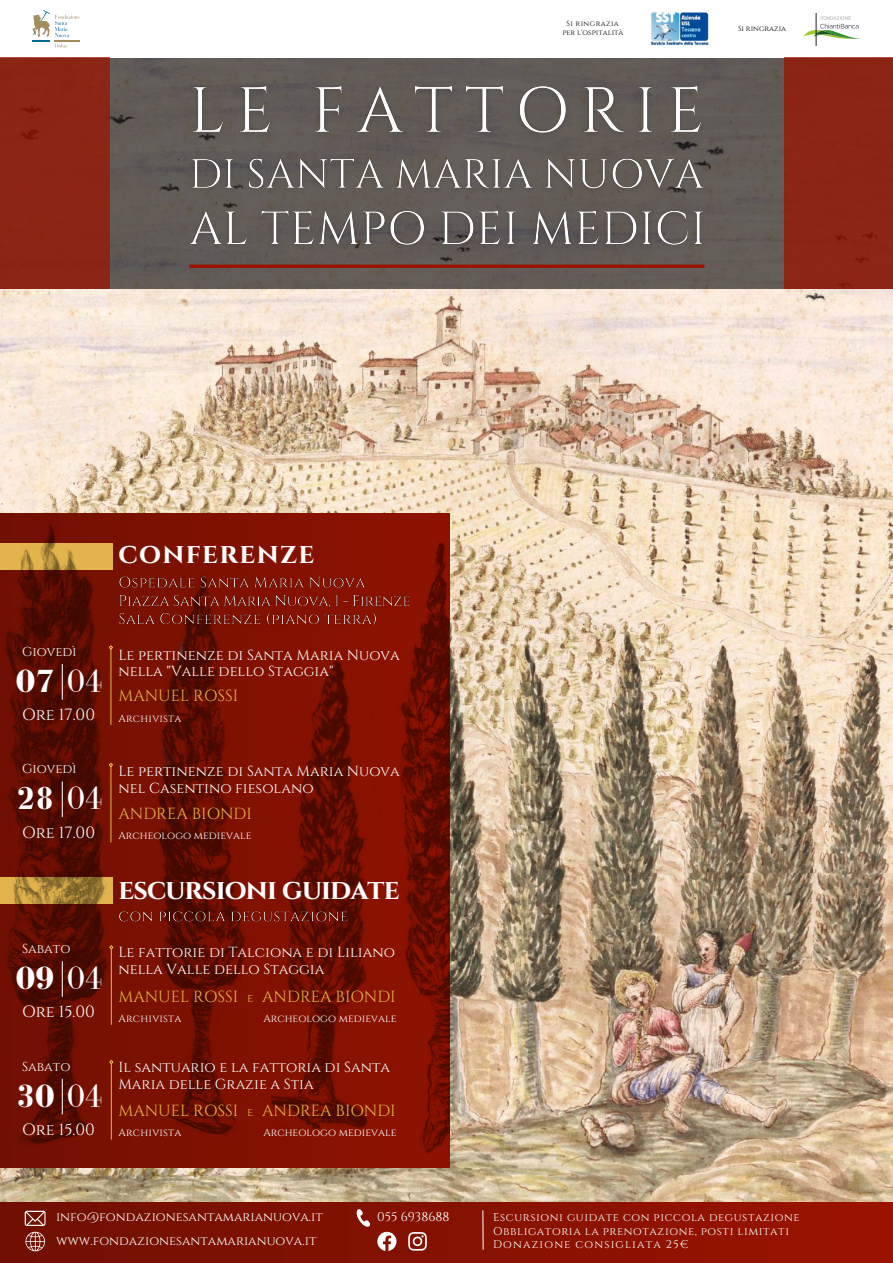
<style>
.page{position:relative;width:893px;height:1263px;background:#fff}
.page>*{position:absolute;margin:0;border:0;box-sizing:border-box;transform-origin:0 0}
.t1{font:700 32.92px "Bodoni FLF";color:#fff}
.t2{font:700 28.2px "Cinzel";letter-spacing:-.03em;color:#fff}
.t3{font:700 28.2px "Cinzel";letter-spacing:.05em;color:#fff}
.t4{font:16.27px "Cinzel";color:#fff}
.t5{font:16.05px "Cinzel";color:#e3b44d}
.t6{font:14.55px/16.9px "Cinzel";color:#fff}
.t7{font:12.98px "Cinzel";color:#fff}
.t8{font:12.75px "Cinzel";color:#fefefe}
.t9{font:11.25px/13.5px "Cinzel";letter-spacing:.05em;color:#fff}
.t10{font:10.5px "Cinzel";color:#fff}
.t11{font:10.5px "Cinzel";letter-spacing:.02em;color:#fff}
.t12{font:7.5px/8.5px "Cinzel";color:#000;text-align:center}
.s1{font-weight:400}
.s2{font-size:11.55px}
</style>
<div class="page">
<img style="left:0;top:289px;width:893px;height:913px">
<div style="left:0;top:57px;width:893px;height:232px;background:#625c57"></div>
<div style="left:0;top:514px;width:449px;height:653px;background:linear-gradient(to right,#711002,#8e1201)"></div>
<div style="left:0;top:877px;width:112px;height:27px;background:#e3b44d"></div>
<div style="left:0;top:543px;width:112px;height:26px;background:#e3b44d"></div>
<img style="left:0;top:514px;width:109px;height:634px">
<img style="left:149px;top:561px;width:103px;height:595px">
<img style="left:252px;top:641px;width:143px;height:495px">
<hr style="left:62px;top:664px;width:1px;height:35px;background:#fff">
<hr style="left:62px;top:782px;width:1px;height:35px;background:#fff">
<hr style="left:62px;top:961px;width:1px;height:35px;background:#fff">
<hr style="left:62px;top:1079px;width:1px;height:35px;background:#fff">
<div style="left:0;top:1202px;width:893px;height:61px;background:linear-gradient(to right,#701103,#9b1300)"></div>
<svg style="left:25px;top:1211px;width:21px;height:40px"></svg>
<svg style="left:482px;top:1210px;width:2px;height:40px"></svg>
<hr style="left:111px;top:949px;width:1px;height:75px;background:#e3b44d">
<svg style="left:108px;top:944px;width:6px;height:7px"></svg>
<hr style="left:111px;top:1064px;width:1px;height:75px;background:#e3b44d">
<svg style="left:108px;top:1059px;width:6px;height:6px"></svg>
<hr style="left:110px;top:649px;width:1px;height:76px;background:#e3b44d">
<svg style="left:108px;top:644px;width:6px;height:7px"></svg>
<hr style="left:110px;top:767px;width:1px;height:75px;background:#e3b44d">
<svg style="left:108px;top:762px;width:6px;height:6px"></svg>
<img style="left:650px;top:12px;width:58px;height:34px">
<svg style="left:803px;top:13px;width:58px;height:32px"></svg>
<svg style="left:354px;top:1208px;width:42px;height:43px;background:#97392c"></svg>
<svg style="left:408px;top:1232px;width:19px;height:18px"></svg>
<img style="left:395px;top:539px;width:55px;height:639px">
<svg style="left:32px;top:10px;width:48px;height:38px"></svg>
<div style="left:784px;top:57px;width:109px;height:232px;background:#8c2516"></div>
<img style="left:180px;top:65px;width:543px;height:208px">
<img style="left:116px;top:571px;width:297px;height:62px">
<img style="left:117px;top:905px;width:233px;height:25px">
<div style="left:0;top:57px;width:110px;height:232px;background:#8c2515"></div>
<p class="t12" style="left:562px;top:20px;width:63px">Si ringrazia per l'ospitalità</p>
<p class="t12" style="left:738px;top:25px;width:50px">Si ringrazia</p>
<h2 class="t3" style="left:118px;top:536px;width:197px">CONFERENZE</h2>
<p class="t7" style="left:22px;top:643px;width:56px">Giovedì</p>
<h1 class="t1" style="left:16px;top:663px;width:88px">07 <span class="s1">04</span></h1>
<p class="t4" style="left:22px;top:704px;width:74px">Ore 17.00</p>
<p class="t7" style="left:22px;top:760px;width:56px">Giovedì</p>
<h1 class="t1" style="left:16px;top:781px;width:88px">28 <span class="s1">04</span></h1>
<p class="t4" style="left:22px;top:822px;width:74px">Ore 17.00</p>
<p class="t6" style="left:118px;top:647px;width:283px">Le pertinenze di Santa Maria Nuova nella "Valle dello Staggia"</p>
<p class="t5" style="left:118px;top:685px;width:121px">MANUEL ROSSI</p>
<p class="t11" style="left:118px;top:711px;width:65px">Archivista</p>
<p class="t6" style="left:118px;top:764px;width:283px">Le pertinenze di Santa Maria Nuova nel Casentino fiesolano</p>
<p class="t5" style="left:118px;top:803px;width:135px">ANDREA BIONDI</p>
<p class="t10" style="left:118px;top:829px;width:135px">Archeologo medievale</p>
<h2 class="t2" style="left:118px;top:871px;width:283px">ESCURSIONI GUIDATE</h2>
<p class="t7" style="left:22px;top:941px;width:50px">Sabato</p>
<h1 class="t1" style="left:16px;top:960px;width:88px">09 <span class="s1">04</span></h1>
<p class="t4" style="left:22px;top:1001px;width:74px">Ore 15.00</p>
<p class="t7" style="left:22px;top:1058px;width:50px">Sabato</p>
<h1 class="t1" style="left:16px;top:1078px;width:88px">30 <span class="s1">04</span></h1>
<p class="t4" style="left:22px;top:1119px;width:74px">Ore 15.00</p>
<p class="t6" style="left:118px;top:944px;width:278px">Le fattorie di Talciona e di Liliano nella Valle dello Staggia</p>
<p class="t11" style="left:118px;top:1011px;width:65px">Archivista</p>
<p class="t6" style="left:118px;top:1059px;width:273px">Il santuario e la fattoria di Santa<br>Maria delle Grazie a Stia</p>
<p class="t5" style="left:118px;top:986px;width:279px">MANUEL ROSSI <span class="s2">e</span> ANDREA BIONDI</p>
<p class="t10" style="left:263px;top:1011px;width:135px">Archeologo medievale</p>
<p class="t5" style="left:118px;top:1101px;width:279px">MANUEL ROSSI <span class="s2">e</span> ANDREA BIONDI</p>
<p class="t10" style="left:263px;top:1126px;width:135px">Archeologo medievale</p>
<p class="t11" style="left:118px;top:1126px;width:65px">Archivista</p>
<p class="t8" style="left:56px;top:1209px;width:268px">info@fondazionesantamarianuova.it</p>
<p class="t8" style="left:377px;top:1209px;width:74px">055 6938688</p>
<p class="t8" style="left:56px;top:1232px;width:262px">www.fondazionesantamarianuova.it</p>
<p class="t9" style="left:493px;top:1211px;width:308px">Escursioni guidate con piccola degustazione<br>Obbligatoria la prenotazione, posti limitati<br>Donazione consigliata 25€</p>
</div>
